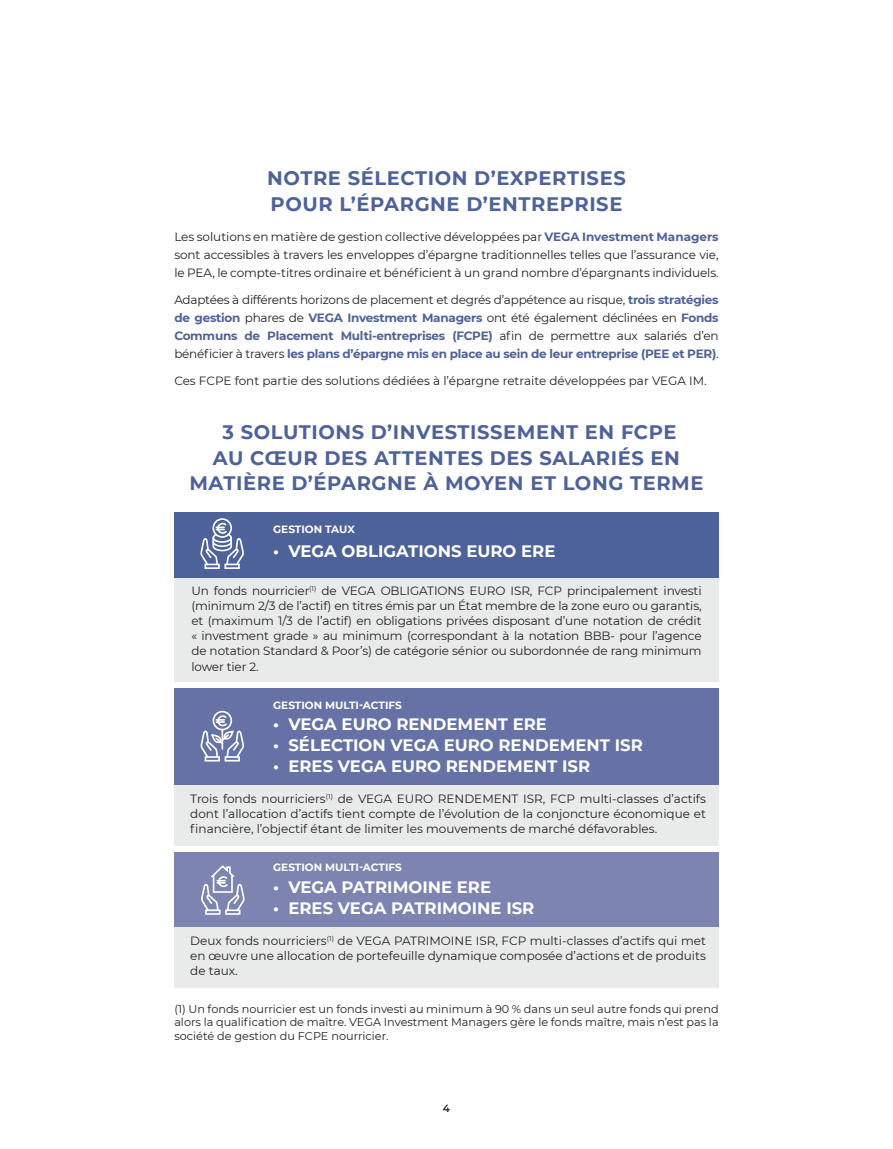
<style>
.page{position:relative;width:893px;height:1149px;background:#fff}
.page>*{position:absolute;margin:0;border:0;box-sizing:border-box;transform-origin:0 0}
.t1{font:700 19.5px/25.5px "Montserrat";letter-spacing:.03em;color:#4e629a;text-align:center}
.t2{font:700 16.5px "Montserrat";color:#fff}
.t3{font:12px/15px "Montserrat";color:#231f20;text-align:justify}
.t4{font:700 12px/18px "Montserrat";letter-spacing:-.02em;color:#4e629a;text-align:justify}
.t5{font:11.25px/13.5px "Montserrat";color:#231f20;text-align:justify}
.t6{font:700 10.5px "Montserrat";color:#fff}
.t7{font:600 10.5px "Montserrat";color:#231f20}
.s1{font-weight:700;color:#4e629a}
.s2{font-weight:400;color:#231f20}
</style>
<div class="page">
<div style="left:174px;top:515px;width:545px;height:167px;background:#e9ebeb"></div>
<div style="left:174px;top:713px;width:545px;height:132px;background:#e9ebeb"></div>
<div style="left:174px;top:858px;width:545px;height:128px;background:#e9ebeb"></div>
<div style="left:174px;top:688px;width:545px;height:97px;background:#6672a5"></div>
<div style="left:174px;top:852px;width:545px;height:74px;background:#7d84b1"></div>
<div style="left:174px;top:511px;width:545px;height:66px;background:#4e629a"></div>
<div style="left:204px;top:563px;width:16px;height:6px;border:2px solid #fff"></div>
<div style="left:224px;top:563px;width:16px;height:6px;border:2px solid #fff"></div>
<div style="left:212px;top:518px;width:20px;height:19px;border:2px solid #fff;border-radius:50%"></div>
<svg style="left:200px;top:522px;width:44px;height:43px"></svg>
<div style="left:213px;top:710px;width:19px;height:20px;border:2px solid #fff;border-radius:50%"></div>
<div style="left:205px;top:756px;width:15px;height:5px;border:2px solid #fff"></div>
<div style="left:225px;top:756px;width:15px;height:5px;border:2px solid #fff"></div>
<svg style="left:200px;top:714px;width:44px;height:44px"></svg>
<div style="left:205px;top:909px;width:16px;height:5px;border:2px solid #fff"></div>
<div style="left:225px;top:909px;width:15px;height:5px;border:2px solid #fff"></div>
<svg style="left:201px;top:865px;width:44px;height:46px"></svg>
<h1 class="t1" style="left:267px;top:164px;width:360px;text-align:left">NOTRE SÉLECTION D’EXPERTISES<br>POUR L’ÉPARGNE D’ENTREPRISE</h1>
<p class="t3" style="left:174px;top:227px;width:546px;line-height:18px">Les solutions en matière de gestion collective développées par <span class="s1">VEGA Investment Managers </span>sont accessibles à travers les enveloppes d’épargne traditionnelles telles que l’assurance vie, le PEA, le compte-titres ordinaire et bénéficient à un grand nombre d’épargnants individuels.</p>
<p class="t4" style="left:174px;top:290px;width:546px"><span class="s2">Adaptées à différents horizons de placement et degrés d’appétence au risque,</span> trois stratégies de gestion <span class="s2">phares de</span> VEGA Investment Managers <span class="s2">ont été également déclinées en</span> Fonds Communs de Placement Multi-entreprises (FCPE) <span class="s2">afin de permettre aux salariés d’en bénéficier à travers</span> les plans d’épargne mis en place au sein de leur entreprise (PEE et PER)<span class="s2">.</span></p>
<p class="t3" style="left:174px;top:372px;width:534px">Ces FCPE font partie des solutions dédiées à l’épargne retraite développées par VEGA IM.</p>
<h1 class="t1" style="left:189px;top:418px;width:516px">3 SOLUTIONS D’INVESTISSEMENT EN FCPE<br>AU CŒUR DES ATTENTES DES SALARIÉS EN<br>MATIÈRE D’ÉPARGNE À MOYEN ET LONG TERME</h1>
<p class="t6" style="left:273px;top:521px;width:83px">GESTION TAUX</p>
<h2 class="t2" style="left:273px;top:538px;width:284px">• VEGA OBLIGATIONS EURO ERE</h2>
<p class="t3" style="left:191px;top:583px;width:512px">Un fonds nourricier<sup>(1)</sup> de VEGA OBLIGATIONS EURO ISR, FCP principalement investi (minimum 2/3 de l’actif) en titres émis par un État membre de la zone euro ou garantis, et (maximum 1/3 de l’actif) en obligations privées disposant d’une notation de crédit « investment grade » au minimum (correspondant à la notation BBB- pour l’agence de notation Standard &amp; Poor’s) de catégorie sénior ou subordonnée de rang minimum lower tier 2.</p>
<p class="t6" style="left:273px;top:697px;width:130px">GESTION MULTI-ACTIFS</p>
<h2 class="t2" style="left:273px;top:711px;width:275px">• VEGA EURO RENDEMENT ERE</h2>
<h2 class="t2" style="left:273px;top:732px;width:371px">• SÉLECTION VEGA EURO RENDEMENT ISR</h2>
<h2 class="t2" style="left:273px;top:753px;width:318px">• ERES VEGA EURO RENDEMENT ISR</h2>
<p class="t3" style="left:190px;top:790px;width:517px">Trois fonds nourriciers<sup>(1)</sup> de VEGA EURO RENDEMENT ISR, FCP multi-classes d’actifs dont l’allocation d’actifs tient compte de l’évolution de la conjoncture économique et financière, l’objectif étant de limiter les mouvements de marché défavorables.</p>
<p class="t6" style="left:273px;top:859px;width:130px">GESTION MULTI-ACTIFS</p>
<h2 class="t2" style="left:273px;top:874px;width:219px">• VEGA PATRIMOINE ERE</h2>
<h2 class="t2" style="left:273px;top:895px;width:263px">• ERES VEGA PATRIMOINE ISR</h2>
<p class="t3" style="left:190px;top:932px;width:517px">Deux fonds nourriciers<sup>(1)</sup> de VEGA PATRIMOINE ISR, FCP multi-classes d’actifs qui met en œuvre une allocation de portefeuille dynamique composée d’actions et de produits de taux.</p>
<p class="t5" style="left:174px;top:1001px;width:546px">(1) Un fonds nourricier est un fonds investi au minimum à 90 % dans un seul autre fonds qui prend alors la qualification de maître. VEGA Investment Managers gère le fonds maître, mais n’est pas la société de gestion du FCPE nourricier.</p>
<p class="t7" style="left:443px;top:1100px;width:9px">4</p>
</div>
